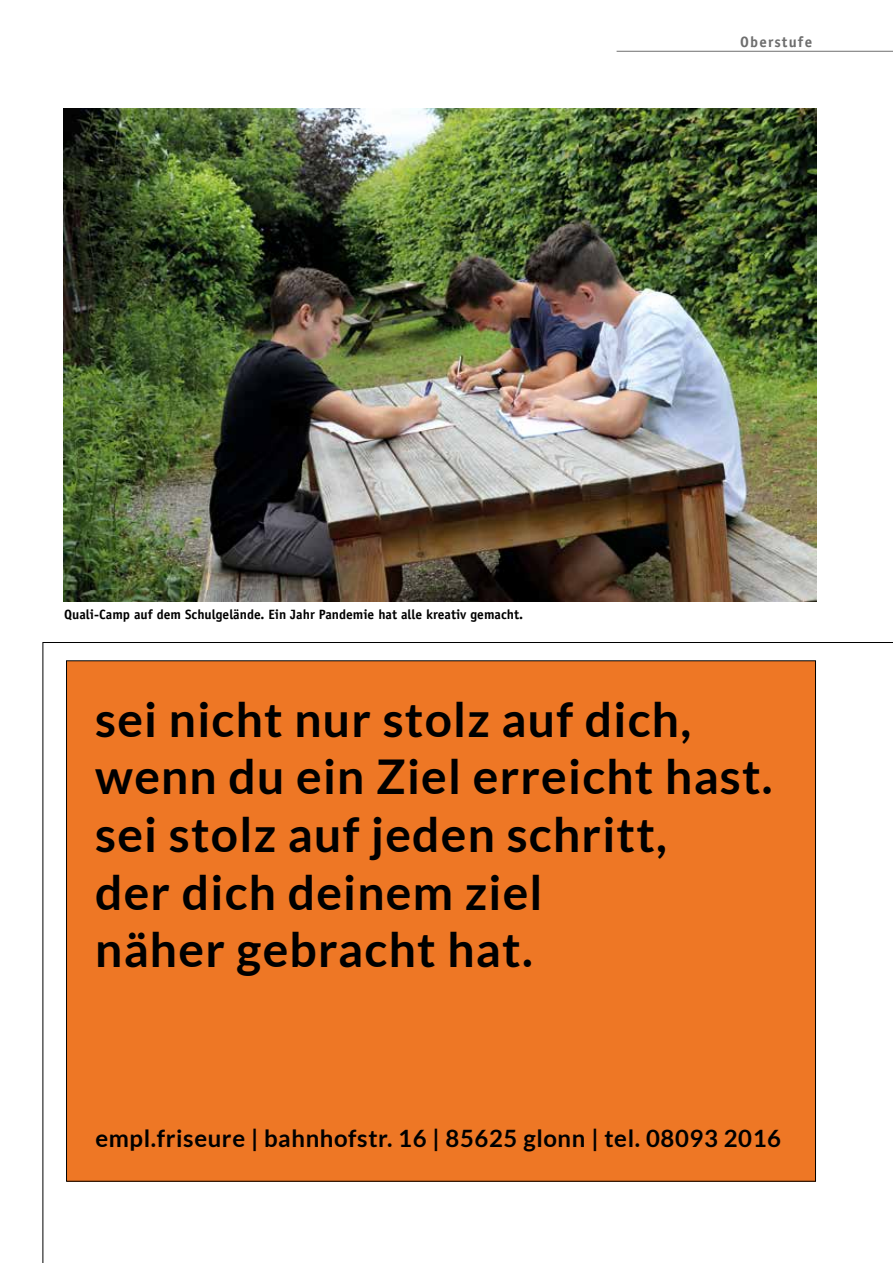
<style>
.page{position:relative;width:893px;height:1263px;background:#fff}
.page>*{position:absolute;margin:0;border:0;box-sizing:border-box;transform-origin:0 0}
.t1{font:700 48px/57.8px "Lato";letter-spacing:.025em;color:#000}
.t2{font:700 24px "Lato";letter-spacing:.025em;color:#000}
.t3{font:700 15px "Officina Sans Std";letter-spacing:.08em;color:#6e6e6e}
.t4{font:700 13.5px "Officina Sans Std";color:#000}
</style>
<div class="page">
<svg style="left:43px;top:642px;width:850px;height:621px"></svg>
<hr style="left:617px;top:51px;width:276px;height:1px;background:#6e6e6e">
<div style="left:67px;top:661px;width:748px;height:520px;background:#ee7725"></div>
<img style="left:64px;top:108px;width:752px;height:493px">
<p class="t3" style="left:740px;top:32px;width:74px">Oberstufe</p>
<p class="t4" style="left:64px;top:606px;width:460px">Quali-Camp auf dem Schulgelände. Ein Jahr Pandemie hat alle kreativ gemacht.</p>
<p class="t1" style="left:95px;top:690px;width:679px">sei nicht nur stolz auf dich, wenn du ein Ziel erreicht hast. sei stolz auf jeden schritt,<br>der dich deinem ziel<br>näher gebracht hat.</p>
<p class="t2" style="left:95px;top:1125px;width:687px">empl.friseure | bahnhofstr. 16 | 85625 glonn | tel. 08093 2016</p>
</div>
